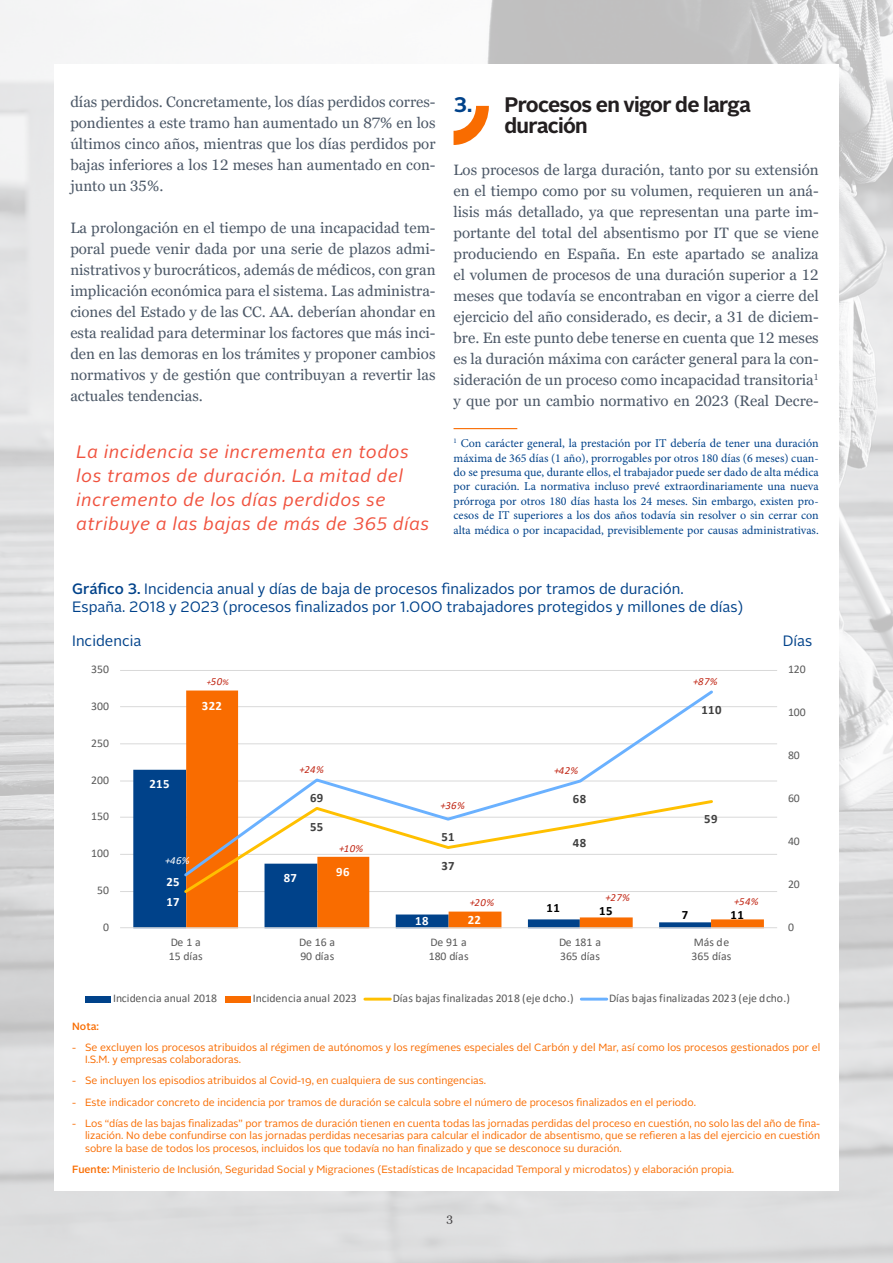
<style>
.page{position:relative;width:893px;height:1263px;background:#fff}
.page>*{position:absolute;margin:0;border:0;box-sizing:border-box;transform-origin:0 0}
.t1{font:700 21px "Alright Sans";letter-spacing:-.035em;color:#231f20}
.t2{font:700 21px "Alright Sans";color:#00428a}
.t3{font:italic 18px/24px "Alright Sans";letter-spacing:.04em;color:#f0523e}
.t4{font:15px/21px "Georgia Pro";color:#4c5867;text-align:justify}
.t5{font:15px/18px "Alright Sans";color:#00428a}
.t6{font:700 12.75px "Calibri";letter-spacing:.03em;color:#fff}
.t7{font:700 12.75px "Calibri";letter-spacing:.03em;color:#404040}
.t8{font:700 12.75px "Calibri";color:#000}
.t9{font:12px/14.4px "Minion Pro";color:#00428a}
.t10{font:12px "Georgia";color:#231f20}
.t11{font:11.7px/14.2px "Calibri";letter-spacing:-.005em;color:#595959}
.t12{font:11.7px "Calibri";letter-spacing:.02em;color:#595959}
.t13{font:italic 10.8px "Calibri";letter-spacing:.04em;color:#c12715}
.t14{font:italic 10.8px "Calibri";color:#fff}
.t15{font:10.5px/12.6px "Alright Sans";color:#f96c00}
.t16{font:500 10.5px "Alright Sans";color:#f96c00}
.t17{font:italic 8.85px "Calibri";color:#c12715}
.s1{font-weight:500}
.s2{font-size:10.8px}
</style>
<div class="page">
<img style="left:0;top:0;width:893px;height:1263px">
<div style="left:54px;top:64px;width:785px;height:1127px;background:#fff"></div>
<hr style="left:454px;top:428px;width:63px;height:1px;background:#f96c00">
<svg style="left:454px;top:106px;width:35px;height:39px"></svg>
<hr style="left:120px;top:891px;width:657px;height:1px;background:#d9d9d9">
<hr style="left:120px;top:854px;width:657px;height:1px;background:#d9d9d9">
<hr style="left:120px;top:817px;width:657px;height:1px;background:#d9d9d9">
<hr style="left:120px;top:780px;width:657px;height:1px;background:#d9d9d9">
<hr style="left:120px;top:743px;width:657px;height:1px;background:#d9d9d9">
<hr style="left:120px;top:706px;width:657px;height:1px;background:#d9d9d9">
<hr style="left:120px;top:670px;width:657px;height:1px;background:#d9d9d9">
<div style="left:133px;top:770px;width:53px;height:157px;background:#00428a"></div>
<svg style="left:186px;top:743px;width:578px;height:184px"></svg>
<hr style="left:120px;top:927px;width:657px;height:1px;background:#d9d9d9">
<svg style="left:182px;top:879px;width:533px;height:16px"></svg>
<svg style="left:182px;top:690px;width:534px;height:189px"></svg>
<div style="left:85px;top:996px;width:26px;height:6px;background:#00428a"></div>
<div style="left:225px;top:996px;width:26px;height:6px;background:#f96c00"></div>
<hr style="left:365px;top:998px;width:25px;height:2px;background:#ffc000">
<hr style="left:581px;top:998px;width:26px;height:2px;background:#6ab1ff">
<p class="t4" style="left:70px;top:92px;width:367px">días perdidos. Concretamente, los días perdidos corres&shy;pondientes a este tramo han aumentado un 87% en los últimos cinco años, mientras que los días perdidos por bajas inferiores a los 12 meses han aumentado en con&shy;junto un 35%.</p>
<p class="t4" style="left:70px;top:218px;width:367px">La prolongación en el tiempo de una incapacidad tem&shy;poral puede venir dada por una serie de plazos admi&shy;nistrativos y burocráticos, además de médicos, con gran implicación económica para el sistema. Las administra&shy;ciones del Estado y de las CC. AA. deberían ahondar en esta realidad para determinar los factores que más inci&shy;den en las demoras en los trámites y proponer cambios normativos y de gestión que contribuyan a revertir las actuales tendencias.</p>
<p class="t3" style="left:77px;top:440px;width:354px">La incidencia se incrementa en todos los tramos de duración. La mitad del incremento de los días perdidos se atribuye a las bajas de más de 365 días</p>
<p class="t1" style="left:505px;top:90px;width:248px">Procesos en vigor de larga</p>
<p class="t1" style="left:505px;top:111px;width:85px">duración</p>
<p class="t4" style="left:454px;top:160px;width:367px">Los procesos de larga duración, tanto por su extensión en el tiempo como por su volumen, requieren un aná&shy;lisis más detallado, ya que representan una parte im&shy;portante del total del absentismo por IT que se viene produciendo en España. En este apartado se analiza el volumen de procesos de una duración superior a 12 meses que todavía se encontraban en vigor a cierre del ejercicio del año considerado, es decir, a 31 de diciem&shy;bre. En este punto debe tenerse en cuenta que 12 meses es la duración máxima con carácter general para la con&shy;sideración de un proceso como incapacidad transitoria<sup>1 </sup>y que por un cambio normativo en 2023 (Real Decre-</p>
<p class="t9" style="left:454px;top:436px;width:367px"><sup>1</sup> Con carácter general, la prestación por IT debería de tener una duración</p>
<p class="t9" style="left:454px;top:451px;width:367px">máxima de 365 días (1 año), prorrogables por otros 180 días (6 meses) cuan&shy;do se presuma que, durante ellos, el trabajador puede ser dado de alta médica</p>
<p class="t9" style="left:454px;top:479px;width:367px;text-align:justify">por curación. La normativa incluso prevé extraordinariamente una nueva prórroga por otros 180 días hasta los 24 meses. Sin embargo, existen pro&shy;cesos de IT superiores a los dos años todavía sin resolver o sin cerrar con alta médica o por incapacidad, previsiblemente por causas administrativas.</p>
<p class="t2" style="left:454px;top:90px;width:20px">3.</p>
<p class="t5" style="left:72px;top:580px;width:672px"><span class="s1">Gráfico 3.</span> Incidencia anual y días de baja de procesos finalizados por tramos de duración.<br>España. 2018 y 2023 (procesos finalizados por 1.000 trabajadores protegidos y millones de días)</p>
<p class="t5" style="left:72px;top:632px;width:71px">Incidencia</p>
<p class="t5" style="left:783px;top:632px;width:31px">Días</p>
<p class="t11" style="left:91px;top:662px;width:19px">350</p>
<p class="t11" style="left:788px;top:662px;width:19px">120</p>
<p class="t17" style="left:207px;top:676px;width:23px">+<span class="s2">50</span>%</p>
<p class="t13" style="left:693px;top:674px;width:26px">+87%</p>
<p class="t11" style="left:91px;top:698px;width:19px">300</p>
<p class="t6" style="left:202px;top:696px;width:22px">322</p>
<p class="t7" style="left:701px;top:700px;width:22px">110</p>
<p class="t11" style="left:788px;top:705px;width:19px">100</p>
<p class="t11" style="left:91px;top:735px;width:19px">250</p>
<p class="t11" style="left:788px;top:748px;width:13px">80</p>
<p class="t13" style="left:299px;top:762px;width:26px">+24%</p>
<p class="t13" style="left:554px;top:763px;width:26px">+42%</p>
<p class="t11" style="left:91px;top:772px;width:19px">200</p>
<p class="t6" style="left:149px;top:775px;width:22px">215</p>
<p class="t7" style="left:310px;top:789px;width:15px">69</p>
<p class="t13" style="left:440px;top:798px;width:26px">+36%</p>
<p class="t7" style="left:573px;top:790px;width:15px">68</p>
<p class="t11" style="left:788px;top:791px;width:13px">60</p>
<p class="t11" style="left:91px;top:809px;width:19px">150</p>
<p class="t7" style="left:310px;top:817px;width:15px">55</p>
<p class="t7" style="left:704px;top:810px;width:15px">59</p>
<p class="t11" style="left:91px;top:846px;width:19px">100</p>
<p class="t11" style="left:97px;top:883px;width:13px">50</p>
<p class="t11" style="left:103px;top:919px;width:7px">0</p>
<p class="t14" style="left:165px;top:853px;width:26px">+46%</p>
<p class="t6" style="left:166px;top:873px;width:15px">25</p>
<p class="t6" style="left:166px;top:893px;width:15px">17</p>
<p class="t6" style="left:284px;top:869px;width:15px">87</p>
<p class="t13" style="left:339px;top:841px;width:26px">+10%</p>
<p class="t6" style="left:336px;top:863px;width:15px">96</p>
<p class="t7" style="left:441px;top:828px;width:15px">51</p>
<p class="t7" style="left:441px;top:856px;width:15px">37</p>
<p class="t6" style="left:415px;top:912px;width:15px">18</p>
<p class="t13" style="left:470px;top:895px;width:26px">+20%</p>
<p class="t6" style="left:468px;top:911px;width:15px">22</p>
<p class="t7" style="left:573px;top:833px;width:15px">48</p>
<p class="t8" style="left:547px;top:899px;width:15px">11</p>
<p class="t13" style="left:606px;top:890px;width:26px">+27%</p>
<p class="t13" style="left:734px;top:893px;width:26px">+54%</p>
<p class="t8" style="left:599px;top:902px;width:15px">15</p>
<p class="t8" style="left:731px;top:905px;width:15px">11</p>
<p class="t8" style="left:682px;top:905px;width:8px">7</p>
<p class="t11" style="left:788px;top:833px;width:13px">40</p>
<p class="t11" style="left:788px;top:876px;width:13px">20</p>
<p class="t11" style="left:788px;top:919px;width:7px">0</p>
<p class="t11" style="left:169px;top:935px;width:35px">De 1 a<br>15 días</p>
<p class="t11" style="left:299px;top:935px;width:37px">De 16 a<br>90 días</p>
<p class="t11" style="left:429px;top:935px;width:41px">De 91 a<br>180 días</p>
<p class="t11" style="left:559px;top:935px;width:43px">De 181 a<br>365 días</p>
<p class="t11" style="left:692px;top:935px;width:41px">Más de<br>365 días</p>
<p class="t11" style="left:113px;top:990px;width:105px">Incidencia anual 2018</p>
<p class="t11" style="left:253px;top:990px;width:105px">Incidencia anual 2023</p>
<p class="t12" style="left:393px;top:990px;width:182px">Días bajas finalizadas 2018 (eje dcho.)</p>
<p class="t12" style="left:609px;top:990px;width:182px">Días bajas finalizadas 2023 (eje dcho.)</p>
<p class="t16" style="left:72px;top:1019px;width:28px">Nota:</p>
<p class="t15" style="left:85px;top:1041px;width:737px;text-indent:-13px">- Se excluyen los procesos atribuidos al régimen de autónomos y los regímenes especiales del Carbón y del Mar, así como los procesos gestionados por el<br>I.S.M. y empresas colaboradoras.</p>
<p class="t15" style="left:72px;top:1075px;width:415px">- Se incluyen los episodios atribuidos al Covid-19, en cualquiera de sus contingencias.</p>
<p class="t15" style="left:72px;top:1096px;width:625px">- Este indicador concreto de incidencia por tramos de duración se calcula sobre el número de procesos finalizados en el periodo.</p>
<p class="t15" style="left:85px;top:1117px;width:737px;text-align:justify;text-indent:-13px">- Los “días de las bajas finalizadas” por tramos de duración tienen en cuenta todas las jornadas perdidas del proceso en cuestión, no solo las del año de fina&shy;lización. No debe confundirse con las jornadas perdidas necesarias para calcular el indicador de absentismo, que se refieren a las del ejercicio en cuestión sobre la base de todos los procesos, incluidos los que todavía no han finalizado y que se desconoce su duración.</p>
<p class="t15" style="left:72px;top:1163px;width:663px"><span class="s1">Fuente:</span> Ministerio de Inclusión, Seguridad Social y Migraciones (Estadísticas de Incapacidad Temporal y microdatos) y elaboración propia.</p>
<p class="t10" style="left:446px;top:1211px;width:8px">3</p>
</div>
